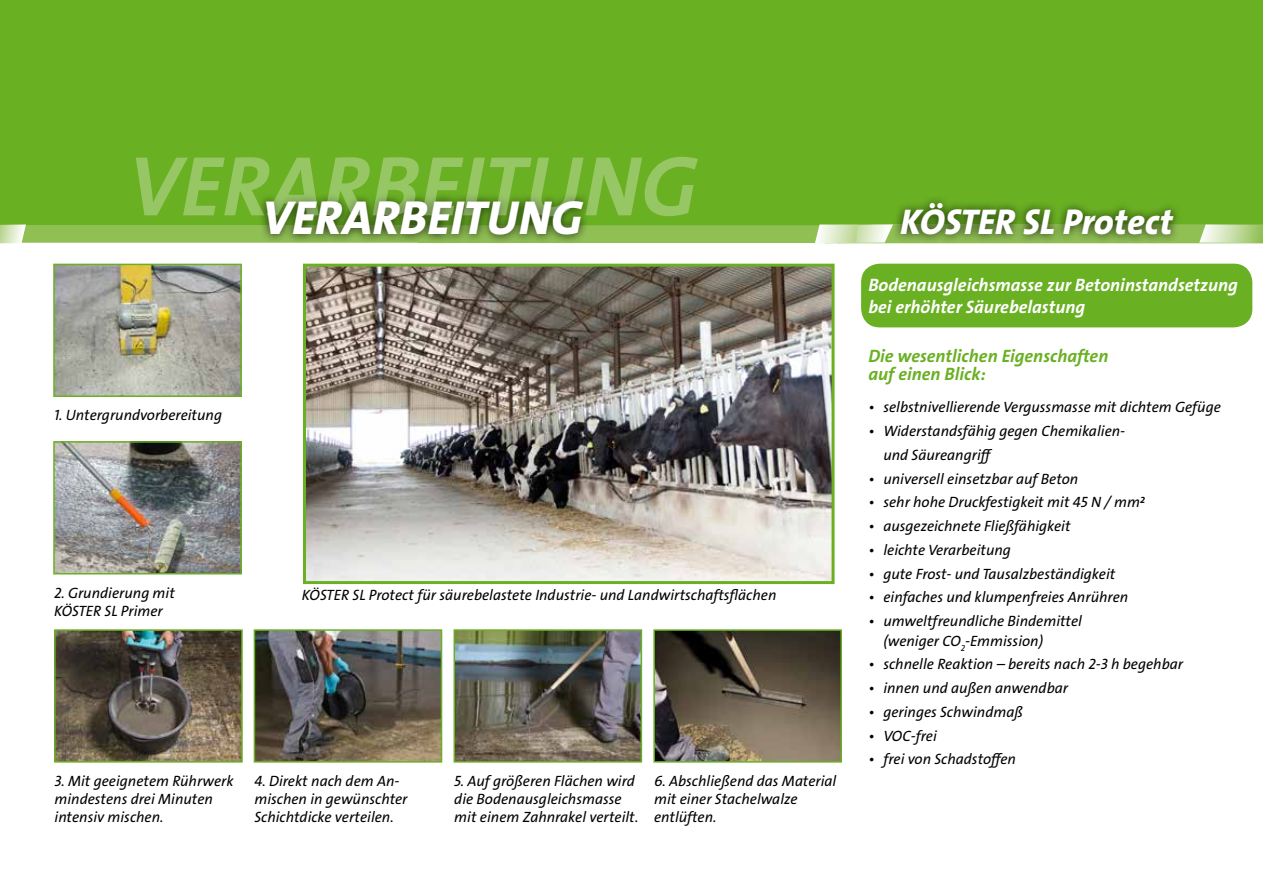
<style>
.page{position:relative;width:1263px;height:893px;background:#fff}
.page>*{position:absolute;margin:0;border:0;box-sizing:border-box;transform-origin:0 0}
.t1{font:85.5px "The Sans LP7 Bld IT";color:#fff}
.t2{font:48px "The Sans LP8 Ex Bld IT";color:#fff}
.t3{font:36px "The Sans LP8 Ex Bld IT";color:#fff}
.t4{font:18px/21.6px "The Sans LP7 Bld IT";color:#fff}
.t5{font:18px/18px "The Sans LP7 Bld IT";color:#6ab023}
.t6{font:15px/18px "The Sans LP5 Plain IT";color:#000}
</style>
<div class="page">
<div style="left:0;top:0;width:1263px;height:224px;background:#6ab023"></div>
<div style="left:257px;top:192px;width:335px;height:52px;background:#000;opacity:.75"></div>
<img style="left:56px;top:267px;width:183px;height:127px">
<div style="left:53px;top:264px;width:189px;height:133px;border:2px solid #6ab023"></div>
<img style="left:56px;top:444px;width:183px;height:127px">
<div style="left:53px;top:441px;width:189px;height:133px;border:2px solid #6ab023"></div>
<img style="left:257px;top:632px;width:182px;height:128px">
<div style="left:254px;top:629px;width:188px;height:134px;border:2px solid #6ab023"></div>
<img style="left:456px;top:632px;width:183px;height:128px">
<div style="left:453px;top:629px;width:189px;height:134px;border:2px solid #6ab023"></div>
<img style="left:656px;top:632px;width:183px;height:128px">
<div style="left:653px;top:629px;width:189px;height:134px;border:2px solid #6ab023"></div>
<img style="left:57px;top:632px;width:183px;height:128px">
<div style="left:54px;top:629px;width:189px;height:134px;border:2px solid #6ab023"></div>
<svg style="left:0;top:224px;width:1263px;height:19px;background:#8eb55c"></svg>
<img style="left:307px;top:268px;width:523px;height:312px">
<div style="left:303px;top:264px;width:531px;height:320px;border:3px solid #6ab023"></div>
<div style="left:862px;top:264px;width:389px;height:63px;background:#6ab023;border-radius:18px"></div>
<div style="left:861px;top:264px;width:391px;height:63px;border:2px solid #6ab023;border-radius:18px"></div>
<div style="left:892px;top:194px;width:290px;height:50px;background:#000;opacity:.75"></div>
<h1 class="t1" style="left:128px;top:132px;width:570px">VERARBEITUNG</h1>
<h2 class="t2" style="left:262px;top:187px;width:322px">VERARBEITUNG</h2>
<p class="t6" style="left:54px;top:406px;width:170px">1. Untergrundvorbereitung</p>
<p class="t6" style="left:54px;top:584px;width:122px">2. Grundierung mit<br>KÖSTER SL Primer</p>
<p class="t6" style="left:302px;top:586px;width:476px">KÖSTER SL Protect für säurebelastete Industrie- und Landwirtschaftsflächen</p>
<p class="t6" style="left:55px;top:772px;width:180px">3. Mit geeignetem Rührwerk mindestens drei Minuten intensiv mischen.</p>
<p class="t6" style="left:254px;top:772px;width:155px">4. Direkt nach dem An&shy;mischen in gewünschter<br>Schichtdicke verteilen.</p>
<p class="t6" style="left:454px;top:772px;width:186px">5. Auf größeren Flächen wird die Bodenausgleichsmasse mit einem Zahnrakel verteilt.</p>
<p class="t6" style="left:654px;top:772px;width:184px">6. Abschließend das Material mit einer Stachelwalze entlüften.</p>
<h3 class="t3" style="left:900px;top:199px;width:274px">KÖSTER SL Protect</h3>
<p class="t4" style="left:868px;top:275px;width:371px">Bodenausgleichsmasse zur Betoninstandsetzung bei erhöhter Säurebelastung</p>
<p class="t5" style="left:868px;top:347px;width:242px">Die wesentlichen Eigenschaften auf einen Blick:</p>
<p class="t6" style="left:868px;top:399px;width:354px">• selbstnivellierende Vergussmasse mit dichtem Gefüge</p>
<p class="t6" style="left:883px;top:419px;width:243px;line-height:23.7px;text-indent:-15px">• Widerstandsfähig gegen Chemikalien&shy;und Säureangriff</p>
<p class="t6" style="left:868px;top:470px;width:212px">• universell einsetzbar auf Beton</p>
<p class="t6" style="left:868px;top:494px;width:278px">• sehr hohe Druckfestigkeit mit 45 N / mm²</p>
<p class="t6" style="left:868px;top:517px;width:204px">• ausgezeichnete Fließfähigkeit</p>
<p class="t6" style="left:868px;top:541px;width:144px">• leichte Verarbeitung</p>
<p class="t6" style="left:868px;top:565px;width:248px">• gute Frost- und Tausalzbeständigkeit</p>
<p class="t6" style="left:868px;top:589px;width:261px">• einfaches und klumpenfreies Anrühren</p>
<p class="t6" style="left:883px;top:612px;width:200px;line-height:19.5px;text-indent:-15px">• umweltfreundliche Bindemittel (weniger CO<sub>2</sub>-Emmission)</p>
<p class="t6" style="left:868px;top:656px;width:316px">• schnelle Reaktion – bereits nach 2-3 h begehbar</p>
<p class="t6" style="left:868px;top:679px;width:201px">• innen und außen anwendbar</p>
<p class="t6" style="left:868px;top:703px;width:156px">• geringes Schwindmaß</p>
<p class="t6" style="left:868px;top:727px;width:70px">• VOC-frei</p>
<p class="t6" style="left:868px;top:751px;width:149px">• frei von Schadstoffen</p>
</div>
